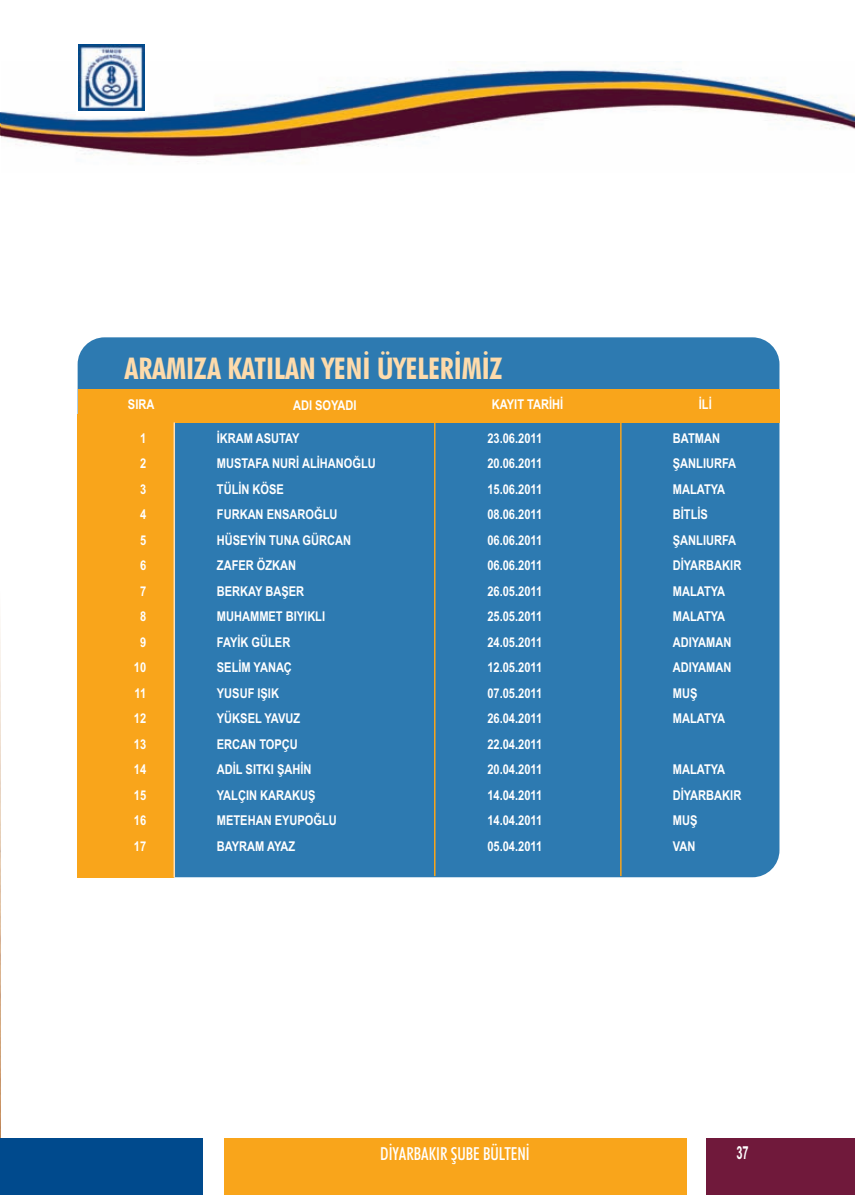
<style>
.page{position:relative;width:855px;height:1195px;background:#fff}
.page>*{position:absolute;margin:0;border:0;box-sizing:border-box;transform-origin:0 0}
.t1{font:700 condensed 30px "Futura BT";color:#fedbab}
.t2{font:500 condensed 18px "Futura BT";color:#fff;scale:.95 1}
.t3{font:700 18px "Arial Narrow";color:#fff;scale:.75 1}
.t4{font:700 13.5px/25.5px "Arial Narrow";color:#fff}
</style>
<div class="page">
<img style="left:1px;top:61px;width:853px;height:97px">
<div style="left:77px;top:43px;width:71px;height:73px;background:linear-gradient(to right,#fff,#fff)"></div>
<img style="left:79px;top:45px;width:65px;height:66px">
<img style="left:0;top:624px;width:1px;height:515px">
<div style="left:224px;top:1138px;width:462px;height:56px;background:#f9a51b"></div>
<div style="left:0;top:1139px;width:202px;height:56px;background:#004a8d"></div>
<div style="left:706px;top:1138px;width:149px;height:56px;background:#70193b"></div>
<div style="left:78px;top:337px;width:701px;height:540px;background:#2d7ab1;border-radius:27px"></div>
<div style="left:78px;top:414px;width:96px;height:463px;background:#f9a51b"></div>
<div style="left:78px;top:389px;width:701px;height:34px;background:#f9a51b"></div>
<hr style="left:434px;top:410px;width:1px;height:466px;background:#f9a51b">
<hr style="left:620px;top:410px;width:1px;height:466px;background:#f9a51b">
<hr style="left:173px;top:422px;width:2px;height:455px;background:#fee0b6">
<h1 class="t1" style="left:124px;top:351px;width:380px">ARAMIZA KATILAN YENİ ÜYELERİMİZ</h1>
<p class="t4" style="left:128px;top:392px;width:28px">SIRA</p>
<p class="t4" style="left:293px;top:392px;width:65px">ADI SOYADI</p>
<p class="t4" style="left:492px;top:392px;width:73px">KAYIT TARİHİ</p>
<p class="t4" style="left:134px;top:425px;width:14px;text-align:center">1<br>2<br>3<br>4<br>5<br>6<br>7<br>8<br>9<br>10<br>11<br>12<br>13<br>14<br>15<br>16<br>17</p>
<p class="t4" style="left:217px;top:425px;width:160px">İKRAM ASUTAY<br>MUSTAFA NURİ ALİHANOĞLU<br>TÜLİN KÖSE<br>FURKAN ENSAROĞLU<br>HÜSEYİN TUNA GÜRCAN<br>ZAFER ÖZKAN<br>BERKAY BAŞER<br>MUHAMMET BIYIKLI<br>FAYİK GÜLER<br>SELİM YANAÇ<br>YUSUF IŞIK<br>YÜKSEL YAVUZ<br>ERCAN TOPÇU<br>ADİL SITKI ŞAHİN<br>YALÇIN KARAKUŞ<br>METEHAN EYUPOĞLU<br>BAYRAM AYAZ</p>
<p class="t4" style="left:487px;top:425px;width:56px;text-align:justify">23.06.2011<br>20.06.2011<br>15.06.2011<br>08.06.2011<br>06.06.2011<br>06.06.2011<br>26.05.2011<br>25.05.2011<br>24.05.2011<br>12.05.2011<br>07.05.2011<br>26.04.2011<br>22.04.2011<br>20.04.2011<br>14.04.2011<br>14.04.2011<br>05.04.2011</p>
<p class="t4" style="left:699px;top:392px;width:14px">İLİ</p>
<p class="t4" style="left:673px;top:425px;width:70px">BATMAN<br>ŞANLIURFA<br>MALATYA<br>BİTLİS<br>ŞANLIURFA<br>DİYARBAKIR<br>MALATYA<br>MALATYA<br>ADIYAMAN<br>ADIYAMAN<br>MUŞ<br>MALATYA</p>
<p class="t4" style="left:673px;top:757px;width:70px">MALATYA<br>DİYARBAKIR<br>MUŞ<br>VAN</p>
<h2 class="t2" style="left:380px;top:1143px;width:159px">DİYARBAKIR ŞUBE BÜLTENİ</h2>
<h2 class="t3" style="left:736px;top:1142px;width:18px">37</h2>
</div>
